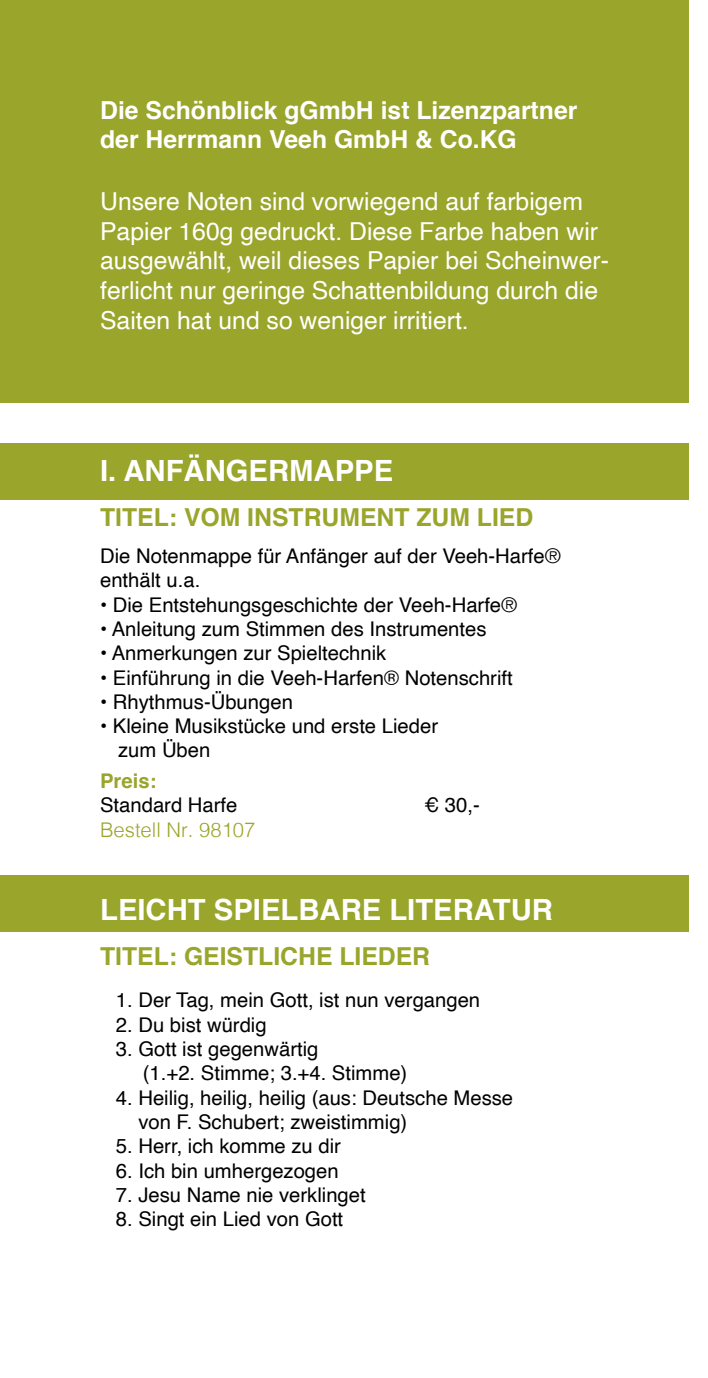
<style>
.page{position:relative;width:708px;height:1378px;background:#fff}
.page>*{position:absolute;margin:0;border:0;box-sizing:border-box;transform-origin:0 0}
.t1{font:700 29.25px "Helvetica";color:#fff}
.t2{font:24.75px/29.7px "Helvetica";color:#fff}
.t3{font:700 24.75px/29.7px "Helvetica";color:#fff}
.t4{font:700 24.75px "Helvetica";color:#9aa52b}
.t5{font:20.25px/24.3px "Helvetica";color:#000}
.t6{font:300 20.25px "Helvetica";color:#9aa52b}
.t7{font:700 20.25px "Helvetica";color:#9aa52b}
.s1{font-weight:300}
</style>
<div class="page">
<div style="left:0;top:875px;width:689px;height:57px;background:#9aa52b"></div>
<div style="left:0;top:443px;width:689px;height:56px;background:#9aa52b"></div>
<div style="left:0;top:0;width:689px;height:403px;background:#9aa52b"></div>
<p class="t3" style="left:100px;top:95px;width:479px">Die Schönblick gGmbH ist Lizenzpartner der Herrmann Veeh GmbH &amp; Co.KG</p>
<p class="t2" style="left:100px;top:187px;width:511px">Unsere Noten sind vorwiegend auf farbigem Papier 160g gedruckt. Diese Farbe haben wir ausgewählt, weil dieses Papier bei Scheinwer&shy;ferlicht nur geringe Schattenbildung durch die Saiten hat und so weniger irritiert.</p>
<h1 class="t1" style="left:100px;top:447px;width:295px">I. ANFÄNGERMAPPE</h1>
<p class="t4" style="left:100px;top:497px;width:435px">TITEL: VOM INSTRUMENT ZUM LIED</p>
<p class="t5" style="left:100px;top:544px;width:462px">Die Notenmappe für Anfänger auf der Veeh-Harfe<span class="s1">® </span>enthält u.a.</p>
<p class="t5" style="left:100px;top:593px;width:419px">• Die Entstehungsgeschichte der Veeh-Harfe<span class="s1">®</span></p>
<p class="t5" style="left:100px;top:617px;width:388px">• Anleitung zum Stimmen des Instrumentes</p>
<p class="t5" style="left:100px;top:641px;width:288px">• Anmerkungen zur Spieltechnik</p>
<p class="t5" style="left:100px;top:666px;width:414px">• Einführung in die Veeh-Harfen® Notenschrift</p>
<p class="t5" style="left:100px;top:690px;width:194px">• Rhythmus-Übungen</p>
<p class="t5" style="left:118px;top:714px;width:321px;text-indent:-18px">• Kleine Musikstücke und erste Lieder zum Üben</p>
<p class="t7" style="left:100px;top:765px;width:58px">Preis:</p>
<p class="t5" style="left:100px;top:794px;width:139px">Standard Harfe</p>
<p class="t5" style="left:424px;top:794px;width:57px">€ 30,-</p>
<p class="t6" style="left:100px;top:812px;width:157px">Bestell Nr. 98107</p>
<h1 class="t1" style="left:100px;top:886px;width:454px">LEICHT SPIELBARE LITERATUR</h1>
<p class="t4" style="left:100px;top:936px;width:332px">TITEL: GEISTLICHE LIEDER</p>
<p class="t5" style="left:116px;top:989px;width:366px">1. Der Tag, mein Gott, ist nun vergangen</p>
<p class="t5" style="left:116px;top:1013px;width:152px">2. Du bist würdig</p>
<p class="t5" style="left:143px;top:1037px;width:266px;text-indent:-27px">3. Gott ist gegenwärtig<br>(1.+2. Stimme; 3.+4. Stimme)</p>
<p class="t5" style="left:138px;top:1086px;width:376px;text-indent:-22px">4. Heilig, heilig, heilig (aus: Deutsche Messe von F. Schubert; zweistimmig)</p>
<p class="t5" style="left:116px;top:1134px;width:227px">5. Herr, ich komme zu dir</p>
<p class="t5" style="left:116px;top:1159px;width:224px">6. Ich bin umhergezogen</p>
<p class="t5" style="left:116px;top:1183px;width:251px">7. Jesu Name nie verklinget</p>
<p class="t5" style="left:116px;top:1207px;width:229px">8. Singt ein Lied von Gott</p>
</div>
